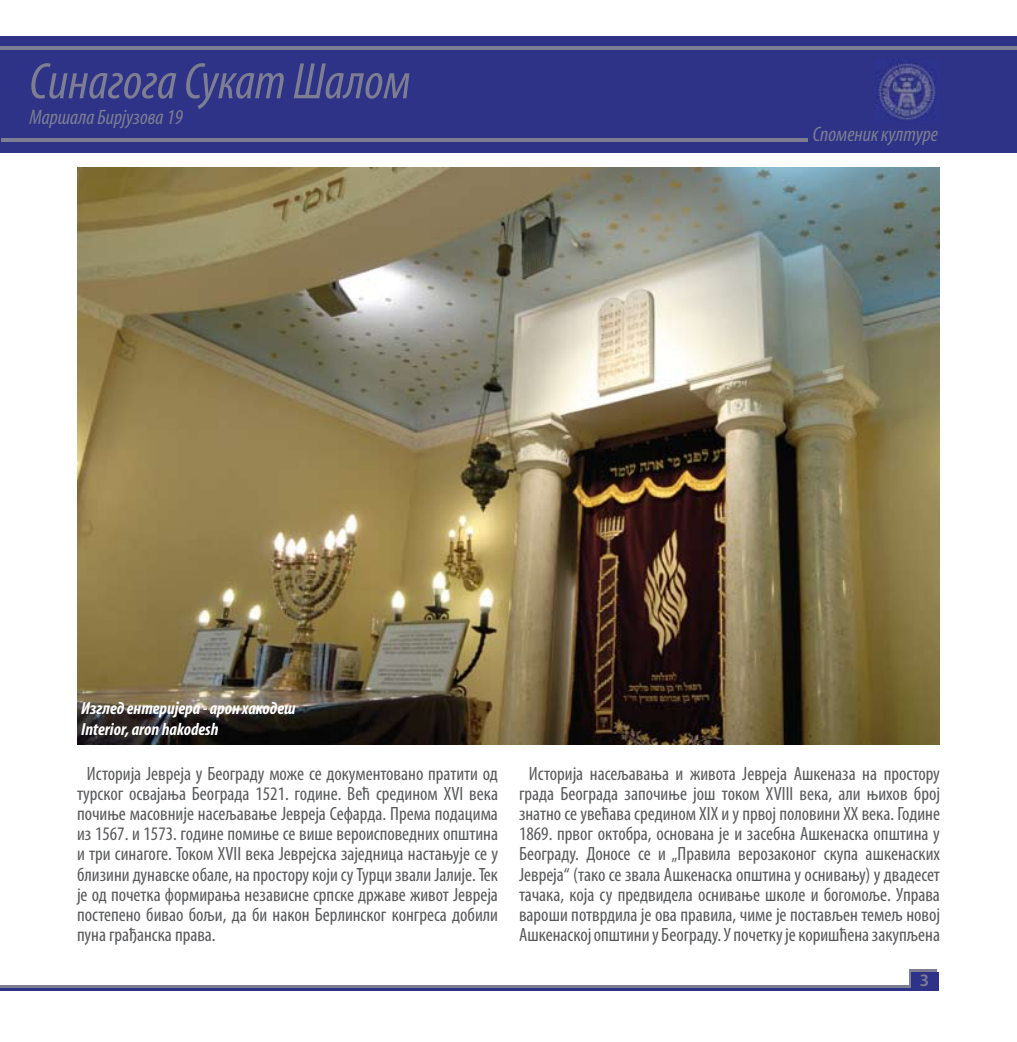
<style>
.page{position:relative;width:1017px;height:1042px;background:#fff}
.page>*{position:absolute;margin:0;border:0;box-sizing:border-box;transform-origin:0 0}
.t1{font:italic condensed 51.62px "Myriad Pro";color:#7d7e91}
.t2{font:italic condensed 21px "Myriad Pro";color:#7d7e91}
.t3{font:condensed 19.25px/20.1px "Myriad Pro";color:#58595b;text-align:justify}
.t4{font:italic 700 condensed 17.5px/21px "Myriad Pro";color:#fff}
.t5{font:600 17.5px "Myriad Pro";color:#7d7e91}
</style>
<div class="page">
<div style="left:909px;top:969px;width:27px;height:19px;background:#7d7e91"></div>
<div style="left:0;top:985px;width:935px;height:5px;background:#7d7e91"></div>
<div style="left:911px;top:972px;width:28px;height:18px;background:#2e3388"></div>
<hr style="left:0;top:987px;width:913px;height:3px;background:#2e3388">
<div style="left:0;top:36px;width:1017px;height:116px;background:#2e3388"></div>
<hr style="left:0;top:46px;width:1017px;height:4px;background:#7d7e91">
<hr style="left:1px;top:138px;width:806px;height:4px;background:#7d7e91">
<img style="left:875px;top:60px;width:61px;height:61px">
<img style="left:77px;top:167px;width:863px;height:578px">
<h1 class="t1" style="left:30px;top:50px;width:383px">Синагога Сукат Шалом</h1>
<p class="t2" style="left:30px;top:104px;width:155px">Маршала Бирјузова 19</p>
<p class="t4" style="left:81px;top:697px;width:216px">Изглед ентеријера - арон хакодеш<br>Interior, aron hakodesh</p>
<p class="t2" style="left:813px;top:121px;width:127px">Споменик културе</p>
<p class="t3" style="left:77px;top:763px;width:423px;text-indent:10px">Историја Јевреја у Београду може се документовано пратити од турског освајања Београда 1521. године. Већ средином XVI века почиње масовније насељавање Јевреја Сефарда. Према подацима из 1567. и 1573. године помиње се више вероисповедних општина и три синагоге. Током XVII века Јеврејска заједница настањује се у близини дунавске обале, на простору који су Турци звали Јалије. Тек је од почетка формирања независне српске државе живот Јевреја постепено бивао бољи, да би након Берлинског конгреса добили пуна грађанска права.</p>
<p class="t3" style="left:519px;top:763px;width:423px;text-align:center">Историја насељавања и живота Јевреја Ашкеназа на простору града Београда започиње још током XVIII века, али њихов број знатно се увећава средином XIX и у првој половини XX века. Године 1869. првог октобра, основана је и засебна Ашкенаска општина у Београду. Доносе се и „Правила верозаконог скупа ашкенаских Јевреја“ (тако се звала Ашкенаска општина у оснивању) у двадесет тачака, која су предвидела оснивање школе и богомоље. Управа вароши потврдила је ова правила, чиме је постављен темељ новој Ашкенаској општини у Београду. У почетку је коришћена закупљена</p>
<p class="t5" style="left:920px;top:969px;width:11px">3</p>
</div>
